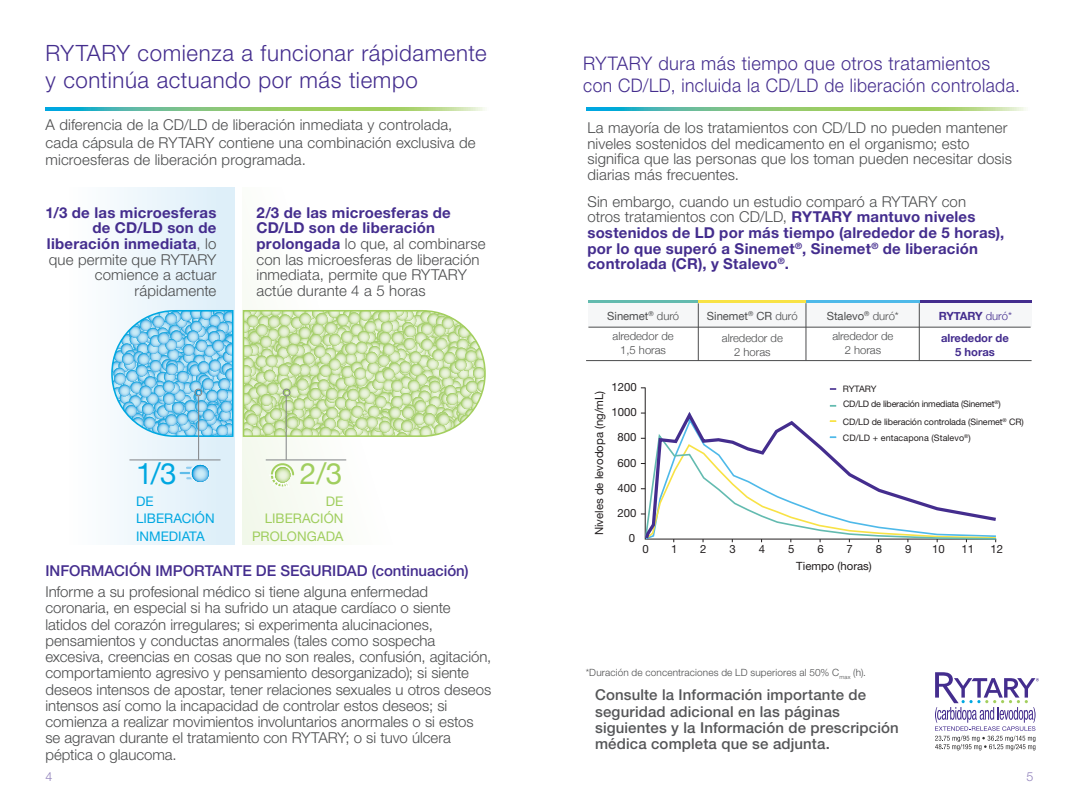
<style>
.page{position:relative;width:1080px;height:810px;background:#fff}
.page>*{position:absolute;margin:0;border:0;box-sizing:border-box;transform-origin:0 0}
.Sub_bullet{font:29.62px "Helvetica Neue";color:#00a7e1}
.Sub_bullet-2{font:29.62px "Helvetica Neue";color:#a0ce5e}
.t1{font:300 22.5px/27px "Helvetica Neue LT Std";letter-spacing:.025em;color:#442d8e}
.t2{font:300 18.75px/22.5px "Helvetica Neue LT Std";letter-spacing:.025em;color:#442d8e}
.ISI_body{font:300 15px/16.2px "Helvetica Neue LT Std";color:#4b4c4d}
.Subhead{font:300 15px/15.6px "Helvetica Neue LT Std";letter-spacing:.01em;color:#4b4c4d}
.Subhead-2{font:700 15px/15.6px "Helvetica Neue LT Std";letter-spacing:.015em;color:#442d8e;text-align:right}
.t3{font:500 15px/16.2px "Helvetica Neue LT Std";letter-spacing:.01em;color:#555658}
.ISI_body-2{font:500 15px "Helvetica Neue LT Std";color:#442d8e}
.Sub_bullet-3{font:13.25px/17.5px "Helvetica Neue LT Std";color:#a0ce5e;text-align:right}
.Sub_bullet-4{font:13.25px/17.5px "Helvetica Neue LT Std";color:#00a7e1}
.t4{font:300 12.5px "Helvetica Neue LT Std";color:#9081bb}
.t5{font:11.38px/24.9px "Helvetica Neue LT Std";color:#231f20;text-align:right}
.t6{font:300 11.25px/13.5px "Helvetica Neue";color:#4b4c4d;text-align:center}
.t7{font:11.25px "Helvetica Neue";color:#4b4c4d}
.t8{font:700 11.25px/13.5px "Helvetica Neue";color:#442d8e;text-align:center}
.Subhead-3{font:300 10px "Helvetica Neue LT Std";letter-spacing:.015em;color:#4b4c4d}
.t9{font:8.88px "Helvetica Neue LT Std";letter-spacing:-.01em;color:#231f20}
.t10{font:8.88px "Helvetica Neue LT Std";letter-spacing:.01em;color:#231f20}
.s1{font-weight:300;color:#4b4c4d}
.s2{font-weight:700;color:#442d8e}
.s3{font-weight:300}
</style>
<div class="page">
<svg style="left:935px;top:672px;width:104px;height:78px"></svg>
<div style="left:54px;top:188px;width:180px;height:357px;background:linear-gradient(to right,#fff,#dceef9)"></div>
<div style="left:242px;top:188px;width:252px;height:357px;background:linear-gradient(to right,#f9fcf6,#fff)"></div>
<svg style="left:46px;top:107px;width:439px;height:3px"></svg>
<svg style="left:181px;top:464px;width:29px;height:19px"></svg>
<hr style="left:198px;top:396px;width:1px;height:64px;background:#808285">
<hr style="left:129px;top:460px;width:92px;height:1px;background:#808285">
<svg style="left:110px;top:309px;width:124px;height:129px;background:#90d0ed"></svg>
<svg style="left:269px;top:463px;width:26px;height:26px"></svg>
<hr style="left:266px;top:460px;width:80px;height:1px;background:#808285">
<hr style="left:286px;top:396px;width:1px;height:64px;background:#808285">
<svg style="left:243px;top:309px;width:244px;height:129px;background:#cfe4b0"></svg>
<svg style="left:586px;top:107px;width:440px;height:3px"></svg>
<hr style="left:919px;top:300px;width:113px;height:3px;background:#442d8e">
<div style="left:588px;top:303px;width:444px;height:24px;background:#f6f7f8"></div>
<hr style="left:588px;top:300px;width:110px;height:3px;background:#63bbaf">
<hr style="left:698px;top:300px;width:109px;height:3px;background:#f8e245">
<hr style="left:806px;top:300px;width:113px;height:3px;background:#4eb9e9">
<hr style="left:588px;top:327px;width:443px;height:1px;background:#4b4c4d">
<hr style="left:586px;top:360px;width:446px;height:1px;background:#4b4c4d">
<hr style="left:698px;top:303px;width:1px;height:58px;background:#4b4c4d">
<hr style="left:806px;top:303px;width:1px;height:58px;background:#4b4c4d">
<hr style="left:919px;top:303px;width:1px;height:58px;background:#4b4c4d">
<svg style="left:830px;top:405px;width:6px;height:2px"></svg>
<svg style="left:643px;top:408px;width:354px;height:134px"></svg>
<svg style="left:830px;top:388px;width:6px;height:2px"></svg>
<p class="t1" style="left:46px;top:39px;width:443px">RYTARY comienza a funcionar rápidamente y continúa actuando por más tiempo</p>
<p class="Subhead" style="left:46px;top:116px;width:432px;line-height:17.5px">A diferencia de la CD/LD de liberación inmediata y controlada, cada cápsula de RYTARY contiene una combinación exclusiva de microesferas de liberación programada.</p>
<p class="Subhead-2" style="left:46px;top:204px;width:172px">1/3 de las microesferas de CD/LD son de liberación inmediata<span class="s1">, lo que permite que RYTARY comience a actuar rápidamente</span></p>
<p class="Subhead" style="left:257px;top:204px;width:231px"><span class="s2">2/3 de las microesferas de<br>CD/LD son de liberación prolongada</span> lo que, al combinarse con las microesferas de liberación inmediata, permite que RYTARY actúe durante 4 a 5 horas</p>
<p class="Sub_bullet" style="left:136px;top:452px;width:42px">1/3</p>
<p class="Sub_bullet-4" style="left:136px;top:492px;width:80px">DE<br>LIBERACIÓN<br>INMEDIATA</p>
<p class="Sub_bullet-2" style="left:300px;top:452px;width:44px">2/3</p>
<p class="Sub_bullet-3" style="left:252px;top:492px;width:93px">DE<br>LIBERACIÓN<br>PROLONGADA</p>
<p class="ISI_body-2" style="left:45px;top:562px;width:425px">INFORMACIÓN IMPORTANTE DE SEGURIDAD (continuación)</p>
<p class="ISI_body" style="left:45px;top:583px;width:447px">Informe a su profesional médico si tiene alguna enfermedad coronaria, en especial si ha sufrido un ataque cardíaco o siente latidos del corazón irregulares; si experimenta alucinaciones, pensamientos y conductas anormales (tales como sospecha excesiva, creencias en cosas que no son reales, confusión, agitación, comportamiento agresivo y pensamiento desorganizado); si siente deseos intensos de apostar, tener relaciones sexuales u otros deseos intensos así como la incapacidad de controlar estos deseos; si comienza a realizar movimientos involuntarios anormales o si estos se agravan durante el tratamiento con RYTARY; o si tuvo úlcera péptica o glaucoma.</p>
<p class="t2" style="left:583px;top:51px;width:438px">RYTARY dura más tiempo que otros tratamientos con CD/LD, incluida la CD/LD de liberación controlada.</p>
<p class="Subhead" style="left:587px;top:120px;width:426px">La mayoría de los tratamientos con CD/LD no pueden mantener niveles sostenidos del medicamento en el organismo; esto significa que las personas que los toman pueden necesitar dosis diarias más frecuentes.</p>
<p class="Subhead-2" style="left:587px;top:193px;width:418px;text-align:left"><span class="s1">Sin embargo, cuando un estudio comparó a RYTARY con<br>otros tratamientos con CD/LD,</span> RYTARY mantuvo niveles sostenidos de LD por más tiempo (alrededor de 5 horas), por lo que superó a Sinemet<sup>®</sup>, Sinemet<sup>®</sup> de liberación controlada (CR), y Stalevo<sup>®</sup>.</p>
<p class="t7" style="left:607px;top:308px;width:73px">Sinemet<sup>®</sup> <span class="s3">duró</span></p>
<p class="t7" style="left:707px;top:308px;width:92px">Sinemet<sup>®</sup> CR <span class="s3">duró</span></p>
<p class="t7" style="left:827px;top:308px;width:74px">Stalevo<sup>®</sup> <span class="s3">duró*</span></p>
<p class="t8" style="left:939px;top:309px;width:75px">RYTARY <span class="s3">duró*</span></p>
<p class="t6" style="left:613px;top:329px;width:63px">alrededor de<br>1,5 horas</p>
<p class="t6" style="left:722px;top:331px;width:63px">alrededor de<br>2 horas</p>
<p class="t6" style="left:832px;top:329px;width:63px">alrededor de<br>2 horas</p>
<p class="t8" style="left:941px;top:332px;width:69px">alrededor de<br>5 horas</p>
<p class="t5" style="left:612px;top:374px;width:27px">1200</p>
<p class="t5" style="left:612px;top:399px;width:27px">1000</p>
<p class="t5" style="left:617px;top:425px;width:20px">800</p>
<p class="t5" style="left:617px;top:450px;width:20px">600</p>
<p class="t5" style="left:617px;top:475px;width:20px">400</p>
<p class="t5" style="left:617px;top:500px;width:20px">200<br>0</p>
<p class="t5" style="left:587px;top:535px;width:146px;rotate:-90deg">Niveles de levodopa (ng/mL)</p>
<p class="t9" style="left:843px;top:384px;width:35px">RYTARY</p>
<p class="t9" style="left:843px;top:399px;width:159px">CD/LD de liberación inmediata (Sinemet<sup>®</sup>)</p>
<p class="t9" style="left:843px;top:416px;width:182px">CD/LD de liberación controlada (Sinemet<sup>®</sup> CR)</p>
<p class="t10" style="left:843px;top:432px;width:129px">CD/LD + entacapona (Stalevo<sup>®</sup>)</p>
<p class="t5" style="left:642px;top:537px;width:8px">0</p>
<p class="t5" style="left:671px;top:537px;width:8px">1</p>
<p class="t5" style="left:700px;top:537px;width:8px">2</p>
<p class="t5" style="left:730px;top:537px;width:8px">3</p>
<p class="t5" style="left:759px;top:537px;width:8px">4</p>
<p class="t5" style="left:788px;top:537px;width:8px">5</p>
<p class="t5" style="left:817px;top:537px;width:8px">6</p>
<p class="t5" style="left:847px;top:537px;width:8px">7</p>
<p class="t5" style="left:876px;top:537px;width:8px">8</p>
<p class="t5" style="left:905px;top:537px;width:8px">9</p>
<p class="t5" style="left:932px;top:537px;width:14px">10</p>
<p class="t5" style="left:962px;top:537px;width:14px">11</p>
<p class="t5" style="left:991px;top:537px;width:14px">12</p>
<p class="t5" style="left:796px;top:553px;width:77px">Tiempo (horas)</p>
<p class="Subhead-3" style="left:586px;top:666px;width:282px">*Duración de concentraciones de LD superiores al 50% C<sub>max</sub> (h).</p>
<p class="t3" style="left:595px;top:687px;width:305px">Consulte la Información importante de seguridad adicional en las páginas siguientes y la Información de prescripción médica completa que se adjunta.</p>
<p class="t4" style="left:46px;top:769px;width:8px">4</p>
<p class="t4" style="left:1027px;top:769px;width:8px">5</p>
</div>
